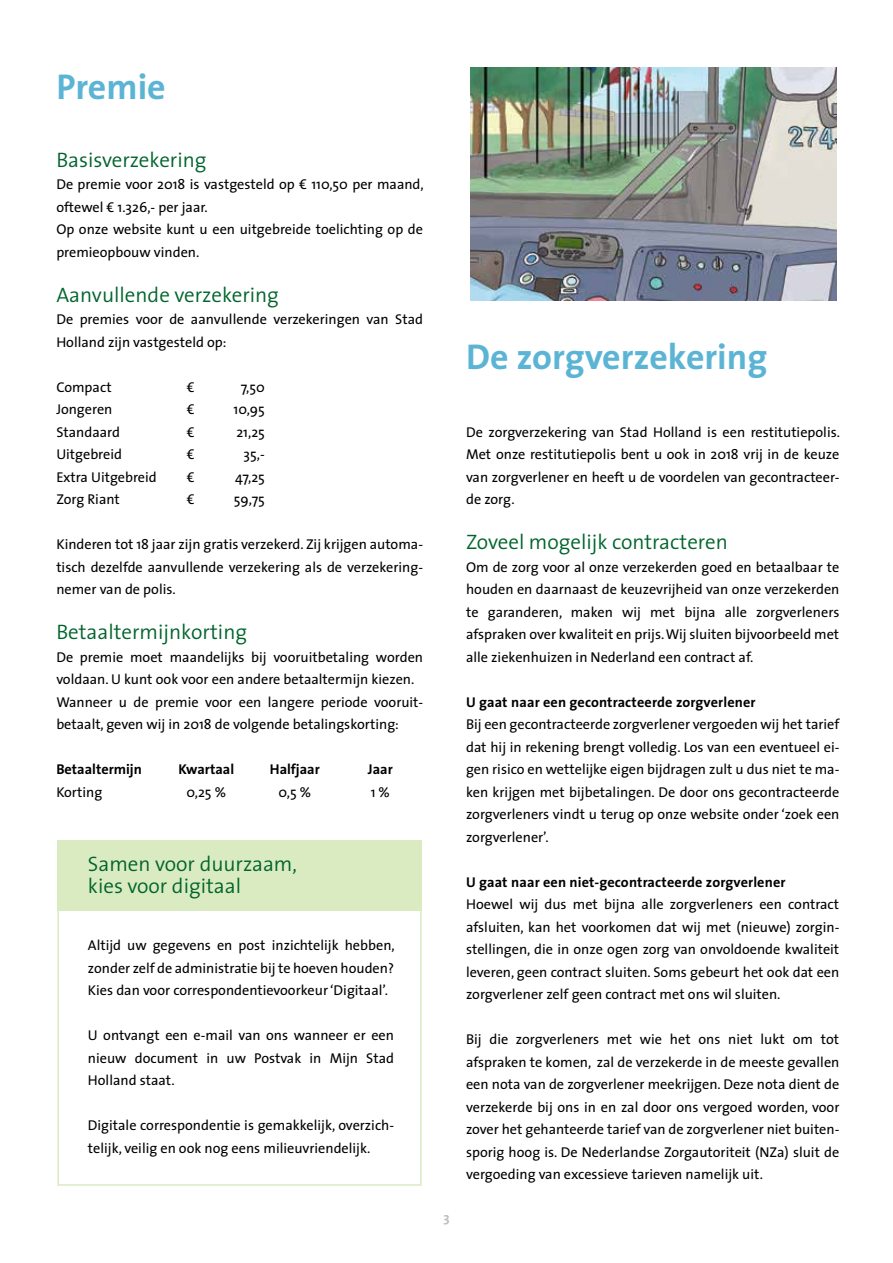
<style>
.page{position:relative;width:893px;height:1263px;background:#fff}
.page>*{position:absolute;margin:0;border:0;box-sizing:border-box;transform-origin:0 0}
.t1{font:700 36px "The Sans";color:#5cb4d5}
.t2{font:300 21px/22.5px "The Sans";color:#00642c}
.t3{font:14.25px/22.5px "The Sans";color:#000;text-align:justify}
.t4{font:700 14.25px "The Sans";letter-spacing:.01em;color:#000}
.t5{font:700 13.5px "The Sans";color:#bcbec0}
</style>
<div class="page">
<div style="left:57px;top:862px;width:365px;height:324px;background:#fff;border:2px solid #daebc1"></div>
<div style="left:57px;top:840px;width:365px;height:70px;background:#daebc1"></div>
<img style="left:470px;top:67px;width:367px;height:234px">
<h1 class="t1" style="left:56px;top:64px;width:111px">Premie</h1>
<h2 class="t2" style="left:56px;top:148px;width:152px">Basisverzekering</h2>
<p class="t3" style="left:56px;top:173px;width:369px;text-align:left">De premie voor 2018 is vastgesteld op € 110,50 per maand, oftewel € 1.326,- per jaar.<br>Op onze website kunt u een uitgebreide toelichting op de premieopbouw vinden.</p>
<h2 class="t2" style="left:56px;top:283px;width:224px">Aanvullende verzekering</h2>
<p class="t3" style="left:56px;top:308px;width:368px">De premies voor de aanvullende verzekeringen van Stad<br>Holland zijn vastgesteld op:</p>
<p class="t3" style="left:56px;top:376px;width:57px">Compact</p>
<p class="t3" style="left:187px;top:376px;width:9px">€</p>
<p class="t3" style="left:241px;top:376px;width:26px">7,50</p>
<p class="t3" style="left:56px;top:398px;width:58px">Jongeren</p>
<p class="t3" style="left:187px;top:398px;width:9px">€</p>
<p class="t3" style="left:234px;top:398px;width:33px">10,95</p>
<p class="t3" style="left:56px;top:421px;width:65px">Standaard</p>
<p class="t3" style="left:187px;top:421px;width:9px">€</p>
<p class="t3" style="left:236px;top:421px;width:30px">21,25</p>
<p class="t3" style="left:56px;top:443px;width:67px">Uitgebreid</p>
<p class="t3" style="left:187px;top:443px;width:9px">€</p>
<p class="t3" style="left:243px;top:443px;width:23px">35,-</p>
<p class="t3" style="left:56px;top:466px;width:102px">Extra Uitgebreid</p>
<p class="t3" style="left:187px;top:466px;width:9px">€</p>
<p class="t3" style="left:235px;top:466px;width:31px">47,25</p>
<p class="t3" style="left:56px;top:488px;width:65px">Zorg Riant</p>
<p class="t3" style="left:187px;top:488px;width:9px">€</p>
<p class="t3" style="left:234px;top:488px;width:32px">59,75</p>
<p class="t3" style="left:56px;top:533px;width:368px">Kinderen tot 18 jaar zijn gratis verzekerd. Zij krijgen automa&shy;tisch dezelfde aanvullende verzekering als de verzekering&shy;nemer van de polis.</p>
<h2 class="t2" style="left:56px;top:621px;width:192px">Betaaltermijnkorting</h2>
<p class="t3" style="left:56px;top:646px;width:368px;text-align:left">De premie moet maandelijks bij vooruitbetaling worden voldaan. U kunt ook voor een andere betaaltermijn kiezen.<br>Wanneer u de premie voor een langere periode vooruit&shy;betaalt, geven wij in 2018 de volgende betalingskorting:</p>
<p class="t4" style="left:56px;top:760px;width:87px">Betaaltermijn</p>
<p class="t4" style="left:178px;top:760px;width:57px">Kwartaal</p>
<p class="t4" style="left:270px;top:760px;width:51px">Halfjaar</p>
<p class="t4" style="left:368px;top:760px;width:26px">Jaar</p>
<p class="t3" style="left:56px;top:781px;width:47px">Korting</p>
<p class="t3" style="left:187px;top:781px;width:41px">0,25 %</p>
<p class="t3" style="left:279px;top:781px;width:34px">0,5 %</p>
<p class="t3" style="left:371px;top:781px;width:21px">1 %</p>
<h2 class="t2" style="left:88px;top:852px;width:211px">Samen voor duurzaam, kies voor digitaal</h2>
<p class="t3" style="left:88px;top:934px;width:308px">Altijd uw gegevens en post inzichtelijk hebben, zonder zelf de administratie bij te hoeven houden?<br>Kies dan voor correspondentievoorkeur ‘Digitaal’.</p>
<p class="t3" style="left:88px;top:1024px;width:308px">U ontvangt een e-mail van ons wanneer er een nieuw document in uw Postvak in Mijn Stad Holland staat.</p>
<p class="t3" style="left:88px;top:1114px;width:308px">Digitale correspondentie is gemakkelijk, overzich&shy;telijk, veilig en ook nog eens milieuvriendelijk.</p>
<h1 class="t1" style="left:466px;top:334px;width:303px">De zorgverzekering</h1>
<p class="t5" style="left:443px;top:1209px;width:8px">3</p>
<p class="t3" style="left:466px;top:421px;width:375px">De zorgverzekering van Stad Holland is een restitutiepolis.<br>Met onze restitutiepolis bent u ook in 2018 vrij in de keuze van zorgverlener en heeft u de voordelen van gecontracteer&shy;de zorg.</p>
<h2 class="t2" style="left:466px;top:531px;width:263px">Zoveel mogelijk contracteren</h2>
<p class="t3" style="left:466px;top:556px;width:375px">Om de zorg voor al onze verzekerden goed en betaalbaar te houden en daarnaast de keuzevrijheid van onze verzekerden te garanderen, maken wij met bijna alle zorgverleners afspraken over kwaliteit en prijs. Wij sluiten bijvoorbeeld met alle ziekenhuizen in Nederland een contract af.</p>
<p class="t4" style="left:466px;top:693px;width:291px">U gaat naar een gecontracteerde zorgverlener</p>
<p class="t3" style="left:466px;top:713px;width:375px">Bij een gecontracteerde zorgverlener vergoeden wij het tarief dat hij in rekening brengt volledig. Los van een eventueel ei&shy;gen risico en wettelijke eigen bijdragen zult u dus niet te ma&shy;ken krijgen met bijbetalingen. De door ons gecontracteerde zorgverleners vindt u terug op onze website onder ‘zoek een zorgverlener’.</p>
<p class="t4" style="left:466px;top:873px;width:321px">U gaat naar een niet-gecontracteerde zorgverlener</p>
<p class="t3" style="left:466px;top:893px;width:375px">Hoewel wij dus met bijna alle zorgverleners een contract afsluiten, kan het voorkomen dat wij met (nieuwe) zorgin&shy;stellingen, die in onze ogen zorg van onvoldoende kwaliteit leveren, geen contract sluiten. Soms gebeurt het ook dat een zorgverlener zelf geen contract met ons wil sluiten.</p>
<p class="t3" style="left:466px;top:1028px;width:375px">Bij die zorgverleners met wie het ons niet lukt om tot afspraken te komen, zal de verzekerde in de meeste gevallen een nota van de zorgverlener meekrijgen. Deze nota dient de verzekerde bij ons in en zal door ons vergoed worden, voor zover het gehanteerde tarief van de zorgverlener niet buiten&shy;sporig hoog is. De Nederlandse Zorgautoriteit (NZa) sluit de vergoeding van excessieve tarieven namelijk uit.</p>
</div>
